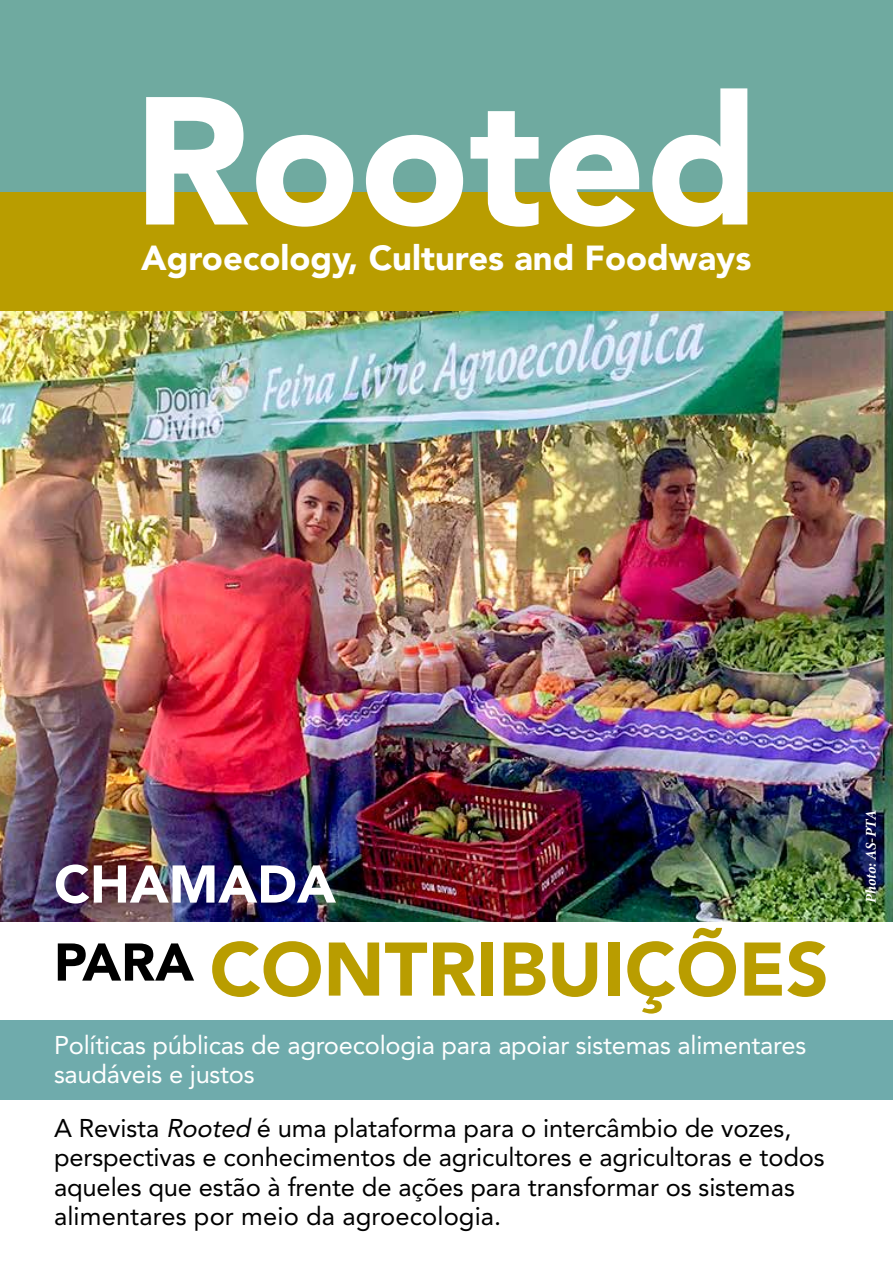
<style>
.page{position:relative;width:893px;height:1263px;background:#fff}
.page>*{position:absolute;margin:0;border:0;box-sizing:border-box;transform-origin:0 0}
.t1{font:900 180px "Avenir LT Std";color:#fff}
.t2{font:900 75px "Avenir LT Std";color:#b99d00}
.t3{font:900 52.5px "Avenir LT Std";color:#fff}
.t4{font:900 34.5px "Avenir LT Std";color:#fff}
.t5{font:25.5px/29.2px "Avenir LT Std";letter-spacing:-.005em;color:#000}
.t6{font:25.5px/29.4px "Avenir LT Std";letter-spacing:-.01em;color:#fff}
.t7{font:italic 700 15px "Minion Pro";color:#fff}
.s1{font-style:italic}
</style>
<div class="page">
<div style="left:0;top:0;width:893px;height:312px;background:#b99d00"></div>
<div style="left:0;top:0;width:893px;height:192px;background:#6faaa0"></div>
<div style="left:0;top:1020px;width:893px;height:79px;background:#6fabac"></div>
<img style="left:0;top:312px;width:893px;height:609px">
<h1 class="t1" style="left:133px;top:53px;width:628px">Rooted</h1>
<h3 class="t4" style="left:141px;top:237px;width:612px">Agroecology, Cultures and Foodways</h3>
<h3 class="t3" style="left:54px;top:852px;width:283px">CHAMADA</h3>
<h2 class="t2" style="left:54px;top:924px;width:776px"><sup>PARA</sup> CONTRIBUIÇÕES</h2>
<p class="t6" style="left:54px;top:1031px;width:754px">Políticas públicas de agroecologia para apoiar sistemas alimentares saudáveis e justos</p>
<p class="t5" style="left:54px;top:1114px;width:772px">A Revista <span class="s1">Rooted</span> é uma plataforma para o intercâmbio de vozes, perspectivas e conhecimentos de agricultores e agricultoras e todos aqueles que estão à frente de ações para transformar os sistemas alimentares por meio da agroecologia.</p>
<p class="t7" style="left:860px;top:903px;width:95px;rotate:-90deg">Photo: AS-PTA</p>
</div>
